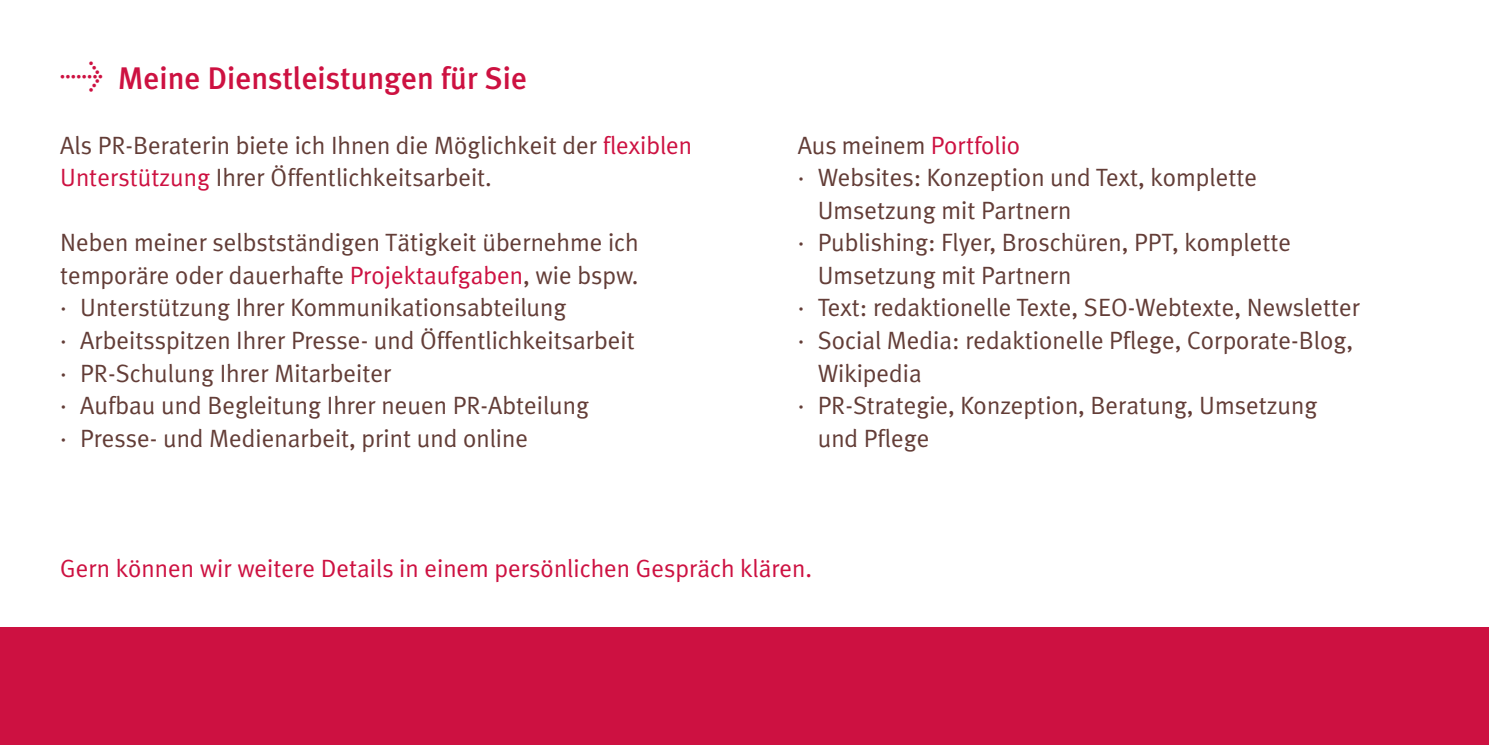
<style>
.page{position:relative;width:1489px;height:745px;background:#fff}
.page>*{position:absolute;margin:0;border:0;box-sizing:border-box;transform-origin:0 0}
.t1{font:37.5px "Meta Plus Normal";color:#cd1141}
.t2{font:500 31.25px "Meta Plus";color:#cd1141}
.t3{font:25px/32.5px "Meta Plus Normal";color:#633d37}
.t4{font:25px "Meta Plus Normal";color:#cd1141}
.s1{color:#cd1141}
</style>
<div class="page">
<div style="left:0;top:627px;width:1488px;height:117px;background:#cd1141"></div>
<h1 class="t1" style="left:60px;top:52px;width:44px">&gt;</h1>
<p class="t2" style="left:118px;top:60px;width:411px">Meine Dienstleistungen für Sie</p>
<p class="t3" style="left:60px;top:128px;width:633px">Als PR-Beraterin biete ich Ihnen die Möglichkeit der <span class="s1">flexiblen<br>Unterstützung</span> Ihrer Öffentlichkeitsarbeit.</p>
<p class="t3" style="left:60px;top:226px;width:580px">Neben meiner selbstständigen Tätigkeit übernehme ich temporäre oder dauerhafte <span class="s1">Projektaufgaben</span>, wie bspw. · Unterstützung Ihrer Kommunikationsabteilung<br>· Arbeitsspitzen Ihrer Presse- und Öffentlichkeitsarbeit · PR-Schulung Ihrer Mitarbeiter<br>· Aufbau und Begleitung Ihrer neuen PR-Abteilung<br>· Presse- und Medienarbeit, print und online</p>
<p class="t3" style="left:797px;top:128px;width:224px">Aus meinem <span class="s1">Portfolio</span></p>
<p class="t3" style="left:797px;top:161px;width:461px">· Websites: Konzeption und Text, komplette</p>
<p class="t3" style="left:817px;top:193px;width:255px">Umsetzung mit Partnern</p>
<p class="t3" style="left:797px;top:226px;width:495px">· Publishing: Flyer, Broschüren, PPT, komplette</p>
<p class="t3" style="left:817px;top:258px;width:255px">Umsetzung mit Partnern</p>
<p class="t3" style="left:797px;top:291px;width:564px">· Text: redaktionelle Texte, SEO-Webtexte, Newsletter</p>
<p class="t3" style="left:797px;top:323px;width:557px">· Social Media: redaktionelle Pflege, Corporate-Blog,</p>
<p class="t3" style="left:817px;top:356px;width:106px">Wikipedia</p>
<p class="t3" style="left:797px;top:388px;width:521px">· PR-Strategie, Konzeption, Beratung, Umsetzung</p>
<p class="t3" style="left:817px;top:421px;width:113px">und Pflege</p>
<p class="t4" style="left:60px;top:553px;width:753px">Gern können wir weitere Details in einem persönlichen Gespräch klären.</p>
</div>
